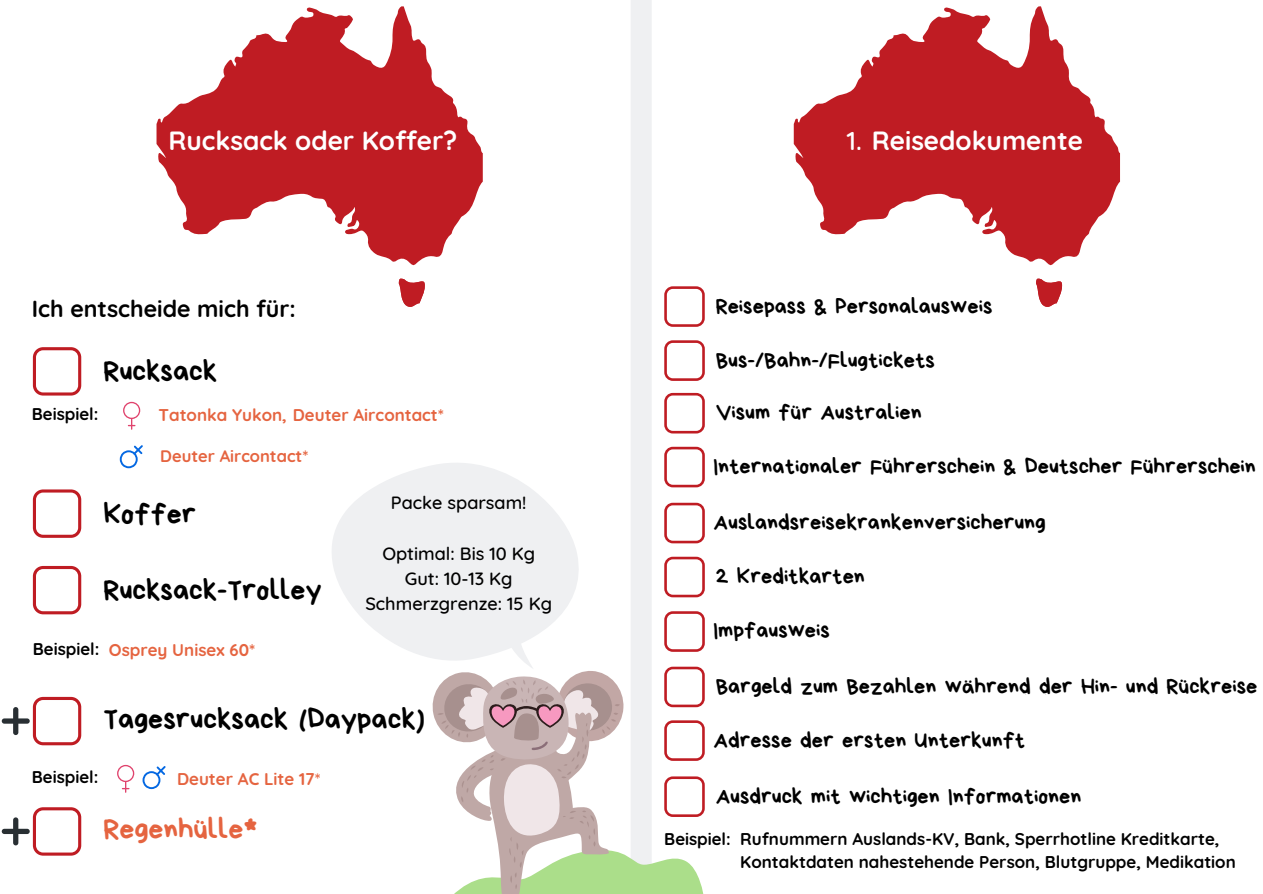
<style>
.page{position:relative;width:1263px;height:894px;background:#fff}
.page>*{position:absolute;margin:0;border:0;box-sizing:border-box;transform-origin:0 0}
.t1{font:29.7px "Bryndan Write";color:#000}
.t2{font:29.7px "Bryndan Write";color:#e56440}
.t3{font:700 26.25px "Quicksand";color:#fff}
.t4{font:700 23.25px "Quicksand";color:#000}
.t5{font:22.2px "Bryndan Write";color:#000}
.t6{font:500 18.15px/25px "Quicksand";color:#000;text-align:center}
.t7{font:700 16.95px/23.1px "Quicksand";color:#000}
.t8{font:700 16.95px "Quicksand";color:#e56440}
.t9{font:700 16.65px "Quicksand";color:#e56440}
.s1{color:#000}
.s2{font-weight:500}
</style>
<div class="page">
<svg style="left:157px;top:7px;width:242px;height:255px;fill:#bf1c23"></svg>
<svg style="left:33px;top:347px;width:48px;height:48px"></svg>
<svg style="left:123px;top:402px;width:18px;height:27px"></svg>
<svg style="left:120px;top:445px;width:23px;height:23px"></svg>
<svg style="left:332px;top:475px;width:67px;height:171px;fill:#eff0f2"></svg>
<svg style="left:33px;top:489px;width:48px;height:48px"></svg>
<svg style="left:33px;top:565px;width:48px;height:49px"></svg>
<svg style="left:2px;top:696px;width:79px;height:49px"></svg>
<svg style="left:117px;top:764px;width:18px;height:28px"></svg>
<svg style="left:143px;top:766px;width:23px;height:22px"></svg>
<svg style="left:794px;top:6px;width:326px;height:260px;fill:#bf1c23"></svg>
<svg style="left:1036px;top:278px;width:26px;height:29px"></svg>
<svg style="left:399px;top:0;width:306px;height:893px"></svg>
<svg style="left:2px;top:807px;width:79px;height:48px"></svg>
<p class="t3" style="left:168px;top:124px;width:290px">Rucksack oder Koffer?</p>
<p class="t4" style="left:32px;top:293px;width:265px">Ich entscheide mich für:</p>
<h1 class="t1" style="left:103px;top:356px;width:115px">Rucksack</h1>
<p class="t7" style="left:32px;top:402px;width:68px">Beispiel:</p>
<p class="t8" style="left:158px;top:403px;width:287px">Tatonka Yukon, Deuter Aircontact*</p>
<p class="t9" style="left:160px;top:445px;width:150px">Deuter Aircontact*</p>
<h1 class="t1" style="left:103px;top:498px;width:94px">Koffer</h1>
<h1 class="t1" style="left:103px;top:575px;width:220px">Rucksack-Trolley</h1>
<p class="t8" style="left:33px;top:638px;width:224px"><span class="s1">Beispiel:</span> Osprey Unisex 60*</p>
<p class="t6" style="left:391px;top:490px;width:137px">Packe sparsam!</p>
<p class="t6" style="left:365px;top:540px;width:188px">Optimal: Bis 10 Kg<br>Gut: 10-13 Kg<br>Schmerzgrenze: 15 Kg</p>
<h1 class="t1" style="left:103px;top:703px;width:323px">Tagesrucksack (Daypack)</h1>
<p class="t7" style="left:32px;top:765px;width:68px">Beispiel:</p>
<p class="t8" style="left:177px;top:767px;width:145px">Deuter AC Lite 17<span class="s2">*</span></p>
<h1 class="t2" style="left:103px;top:813px;width:155px">Regenhülle*</h1>
<p class="t3" style="left:847px;top:124px;width:238px"><span class="s2">1.</span> Reisedokumente</p>
<p class="t5" style="left:716px;top:294px;width:278px">Reisepass &amp; Personalausweis</p>
<p class="t5" style="left:716px;top:348px;width:221px">Bus-/Bahn-/Flugtickets</p>
<p class="t5" style="left:716px;top:401px;width:208px">Visum für Australien</p>
<p class="t5" style="left:714px;top:455px;width:544px">Internationaler Führerschein &amp; Deutscher Führerschein</p>
<p class="t5" style="left:714px;top:511px;width:334px">Auslandsreisekrankenversicherung</p>
<p class="t5" style="left:716px;top:565px;width:151px">2 Kreditkarten</p>
<p class="t5" style="left:714px;top:619px;width:118px">Impfausweis</p>
<p class="t5" style="left:716px;top:675px;width:543px">Bargeld zum Bezahlen während der Hin- und Rückreise</p>
<p class="t5" style="left:714px;top:728px;width:313px">Adresse der ersten Unterkunft</p>
<p class="t5" style="left:716px;top:784px;width:367px">Ausdruck mit wichtigen Informationen</p>
<p class="t7" style="left:740px;top:826px;width:497px;text-indent:-76px">Beispiel: Rufnummern Auslands-KV, Bank, Sperrhotline Kreditkarte,<br>Kontaktdaten nahestehende Person, Blutgruppe, Medikation</p>
</div>
